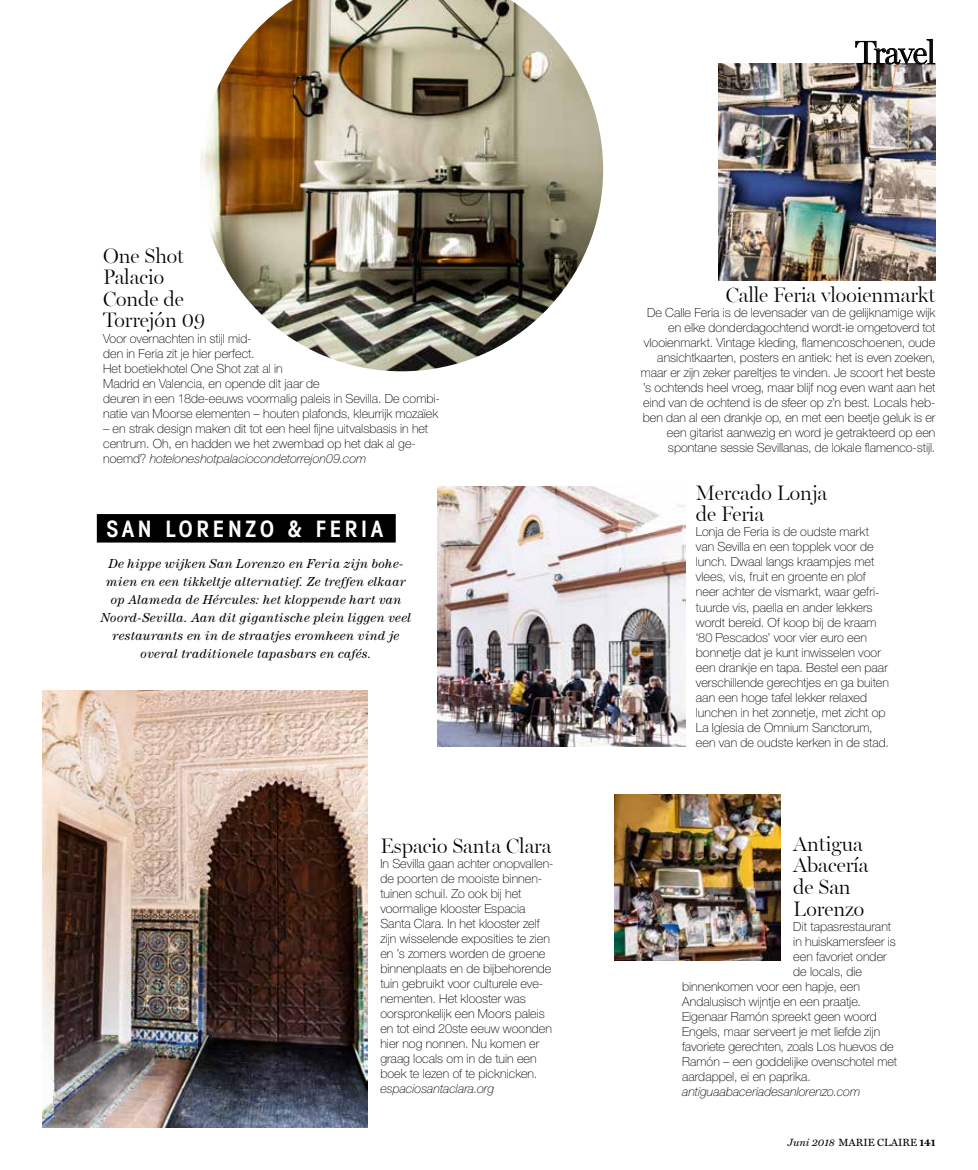
<style>
.page{position:relative;width:978px;height:1170px;background:#fff}
.page>*{position:absolute;margin:0;border:0;box-sizing:border-box;transform-origin:0 0}
.t1{font:300 28.5px "Miller Banner";letter-spacing:-.03em;color:#000}
.t2{font:600 condensed 22.5px "Avant Garde IT Cby BT";letter-spacing:.17em;color:#fff}
.t3{font:300 18px/21.6px "Miller Banner";color:#000}
.t4{font:italic 13.05px/18px "Century Std";letter-spacing:.025em;color:#000;text-align:center}
.t5{font:100 12.6px/15px "Helvetica Neue LT Std";color:#000}
.t6{font:italic 100 12.6px "Helvetica Neue LT Std";color:#000}
.t7{font:10.5px "Miller Text";color:#000}
.s1{font-style:italic}
.s2{font-weight:700}
</style>
<div class="page">
<div style="left:97px;top:514px;width:299px;height:28px;background:#000"></div>
<img style="left:718px;top:64px;width:217px;height:217px">
<img style="left:615px;top:794px;width:165px;height:166px">
<img style="left:200px;top:0;width:403px;height:371px">
<img style="left:438px;top:486px;width:248px;height:260px">
<img style="left:43px;top:690px;width:325px;height:437px">
<svg style="left:856px;top:39px;width:79px;height:25px"></svg>
<h3 class="t3" style="left:103px;top:244px;width:104px">One Shot<br>Palacio<br>Conde de<br>Torrejón 09</h3>
<p class="t5" style="left:103px;top:330px;width:338px">Voor overnachten in stijl mid-<br>den in Feria zit je hier perfect.<br>Het boetiekhotel One Shot zat al in<br>Madrid en Valencia, en opende dit jaar de<br>deuren in een 18de-eeuws voormalig paleis in Sevilla. De combi&shy;natie van Moorse elementen – houten plafonds, kleurrijk mozaïek</p>
<p class="t5" style="left:103px;top:420px;width:327px">– en strak design maken dit tot een heel fijne uitvalsbasis in het centrum. Oh, en hadden we het zwembad op het dak al ge&shy;noemd? <span class="s1">hoteloneshotpalaciocondetorrejon09.com</span></p>
<h2 class="t2" style="left:107px;top:515px;width:277px">SAN LORENZO &amp; FERIA</h2>
<p class="t4" style="left:101px;top:554px;width:312px">De hippe wijken San Lorenzo en Feria zijn bohe&shy;mien en een tikkeltje alternatief. Ze treffen elkaar op Alameda de Hércules: het kloppende hart van Noord-Sevilla. Aan dit gigantische plein liggen veel restaurants en in de straatjes eromheen vind je overal traditionele tapasbars en cafés.</p>
<h3 class="t3" style="left:380px;top:834px;width:172px">Espacio Santa Clara</h3>
<p class="t5" style="left:380px;top:855px;width:175px">In Sevilla gaan achter onopvallen&shy;de poorten de mooiste binnen&shy;tuinen schuil. Zo ook bij het voormalige klooster Espacia<br>Santa Clara. In het klooster zelf zijn wisselende exposities te zien en ’s zomers worden de groene binnenplaats en de bijbehorende tuin gebruikt voor culturele eve&shy;nementen. Het klooster was oorspronkelijk een Moors paleis en tot eind 20ste eeuw woonden hier nog nonnen. Nu komen er graag locals om in de tuin een boek te lezen of te picknicken.</p>
<p class="t6" style="left:380px;top:1081px;width:115px">espaciosantaclara.org</p>
<h1 class="t1" style="left:856px;top:33px;width:81px">Travel</h1>
<h3 class="t3" style="left:726px;top:284px;width:211px">Calle Feria vlooienmarkt</h3>
<p class="t5" style="left:641px;top:305px;width:296px;text-align:right">De Calle Feria is de levensader van de gelijknamige wijk en elke donderdagochtend wordt-ie omgetoverd tot vlooienmarkt. Vintage kleding, flamencoschoenen, oude ansichtkaarten, posters en antiek: het is even zoeken, maar er zijn zeker pareltjes te vinden. Je scoort het beste ’s ochtends heel vroeg, maar blijf nog even want aan het eind van de ochtend is de sfeer op z’n best. Locals heb&shy;ben dan al een drankje op, en met een beetje geluk is er een gitarist aanwezig en word je getrakteerd op een spontane sessie Sevillanas, de lokale flamenco-stijl.</p>
<h3 class="t3" style="left:696px;top:481px;width:133px">Mercado Lonja de Feria</h3>
<p class="t5" style="left:696px;top:524px;width:195px">Lonja de Feria is de oudste markt van Sevilla en een topplek voor de lunch. Dwaal langs kraampjes met vlees, vis, fruit en groente en plof neer achter de vismarkt, waar gefri&shy;tuurde vis, paella en ander lekkers wordt bereid. Of koop bij de kraam ‘80 Pescados’ voor vier euro een bonnetje dat je kunt inwisselen voor een drankje en tapa. Bestel een paar verschillende gerechtjes en ga buiten aan een hoge tafel lekker relaxed lunchen in het zonnetje, met zicht op La Iglesia de Omnium Sanctorum, een van de oudste kerken in de stad.</p>
<h3 class="t3" style="left:793px;top:832px;width:77px">Antigua<br>Abacería de San<br>Lorenzo</h3>
<p class="t5" style="left:793px;top:918px;width:99px">Dit tapasrestaurant</p>
<p class="t5" style="left:793px;top:933px;width:104px">in huiskamersfeer is</p>
<p class="t5" style="left:793px;top:948px;width:95px">een favoriet onder</p>
<p class="t5" style="left:793px;top:963px;width:70px">de locals, die</p>
<p class="t5" style="left:682px;top:978px;width:179px">binnenkomen voor een hapje, een</p>
<p class="t5" style="left:682px;top:993px;width:180px">Andalusisch wijntje en een praatje.</p>
<p class="t5" style="left:682px;top:1008px;width:196px">Eigenaar Ramón spreekt geen woord</p>
<p class="t5" style="left:682px;top:1023px;width:200px">Engels, maar serveert je met liefde zijn</p>
<p class="t5" style="left:682px;top:1038px;width:213px">favoriete gerechten, zoals Los huevos de</p>
<p class="t5" style="left:682px;top:1053px;width:217px">Ramón – een goddelijke ovenschotel met</p>
<p class="t5" style="left:682px;top:1068px;width:130px">aardappel, ei en paprika.</p>
<p class="t6" style="left:682px;top:1083px;width:179px">antiguaabaceriadesanlorenzo.com</p>
<p class="t7" style="left:788px;top:1135px;width:149px"><span class="s1">Juni 2018</span> MARIE CLAIRE <span class="s2">141</span></p>
</div>
